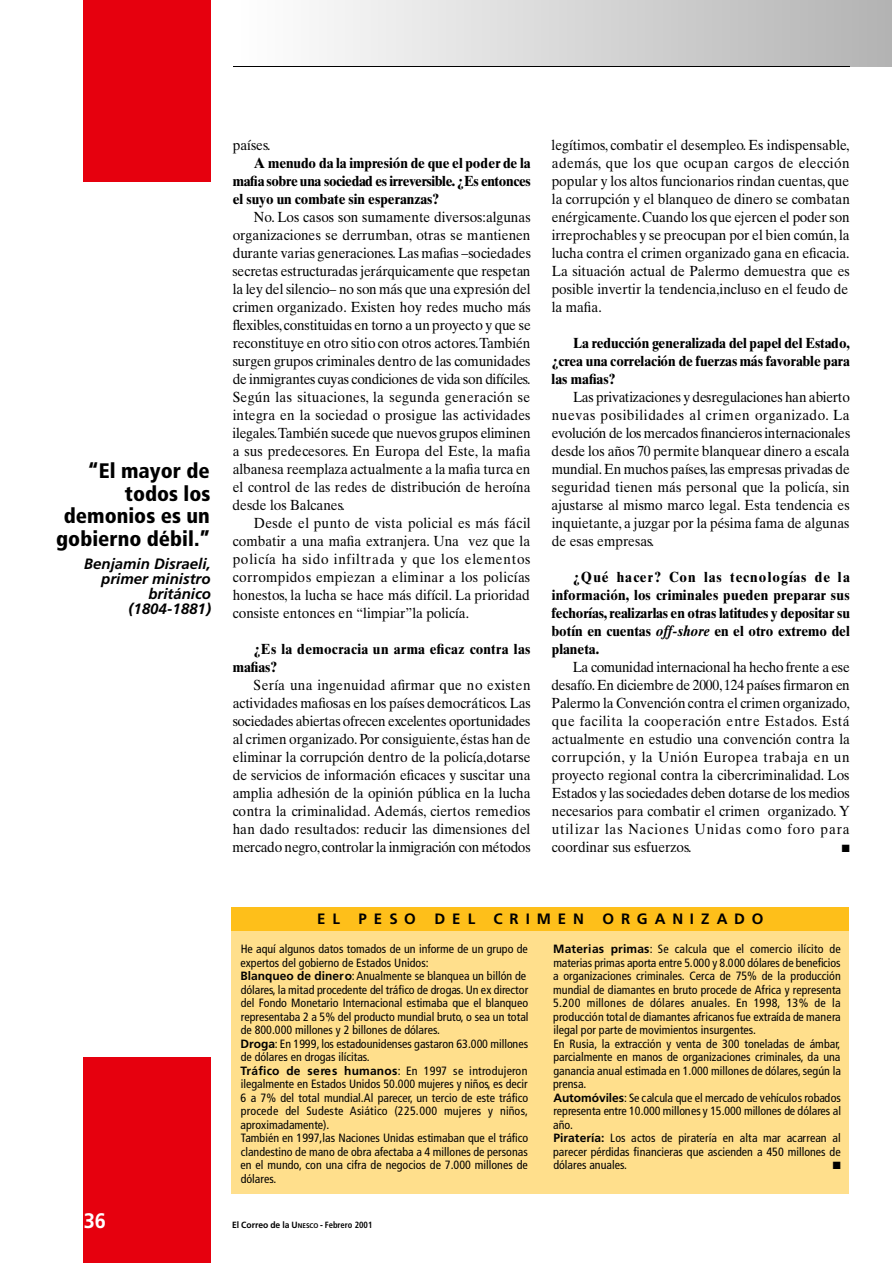
<style>
.page{position:relative;width:893px;height:1263px;background:#fff}
.page>*{position:absolute;margin:0;border:0;box-sizing:border-box;transform-origin:0 0}
.t1{font:900 condensed 21px/22.5px "Frutiger";color:#000;text-align:right}
.t2{font:700 21px "Frutiger";color:#fff;scale:.95 1}
.t3{font:italic 700 15px/15px "Frutiger";color:#000;text-align:right}
.t4{font:700 15px "Frutiger";letter-spacing:.46em;color:#000}
.t5{font:14.7px/18px "Times Ten";color:#000;text-align:justify;scale:.93 1}
.t6{font:700 14.7px/18px "Times Ten";color:#000;text-align:justify;scale:.93 1}
.t7{font:700 14.7px/18px "Times Ten";letter-spacing:.02em;color:#000;scale:.93 1}
.t8{font:condensed 12px/13.5px "Frutiger";color:#000}
.t9{font:10.5px "Zapf Dingbats";color:#000}
.t10{font:700 9px "Frutiger";color:#000;scale:.95 1}
.s1{font-style:italic}
.s2{font-weight:700;font-stretch:normal}
.s3{font-size:6.75px}
.s4{font-stretch:condensed}
</style>
<div class="page">
<div style="left:232px;top:907px;width:617px;height:287px;background:#ffdf8c"></div>
<div style="left:232px;top:907px;width:617px;height:24px;background:#febf1a"></div>
<img style="left:327px;top:0;width:564px;height:67px">
<div style="left:84px;top:1058px;width:127px;height:205px;background:#e6000e"></div>
<div style="left:84px;top:0;width:127px;height:182px;background:#e6000e"></div>
<hr style="left:232px;top:66px;width:617px;height:1px;background:#000">
<h1 class="t1" style="left:56px;top:461px;width:156px">“El mayor de todos los demonios es un gobierno débil.”</h1>
<p class="t3" style="left:84px;top:558px;width:128px">Benjamin Disraeli, primer ministro británico (1804-1881)</p>
<p class="t5" style="left:233px;top:137px;width:42px">países.</p>
<p class="t6" style="left:233px;top:155px;width:322px;text-indent:21px">A menudo da la impresión de que el poder de la m a fia sobre una sociedad es irreve r s i b l e. ¿Es entonces el suyo un combate sin esperanzas?</p>
<p class="t5" style="left:233px;top:209px;width:322px;text-indent:21px">No. Los casos son sumamente diversos:algunas organizaciones se derrumban, otras se mantienen durante varias generaciones. Las mafias –sociedades secretas estructuradas jerárquicamente que respetan la ley del silencio– no son más que una expresión del crimen organizado. Existen hoy redes mucho más fle x i b l e s, constituidas en torno a un proyecto y que se reconstituye en otro sitio con otros actores.Ta m b i é n surgen grupos criminales dentro de las comunidades de inmigrantes cuyas condiciones de vida son difíciles.<br>Según las situaciones, la segunda generación se integra en la sociedad o prosigue las actividades i l e g a l e s.También sucede que nuevos grupos eliminen a sus predecesores. En Europa del Este, la mafia albanesa reemplaza actualmente a la mafia turca en el control de las redes de distribución de heroína desde los Balcanes.</p>
<p class="t5" style="left:233px;top:515px;width:322px;text-indent:21px">Desde el punto de vista policial es más fácil combatir a una mafia extranjera. Una vez que la policía ha sido infiltrada y que los elementos corrompidos empiezan a eliminar a los policías honestos, la lucha se hace más difícil. La prioridad consiste entonces en “limpiar”la policía.</p>
<p class="t7" style="left:233px;top:641px;width:321px;text-indent:21px">¿Es la democracia un arma eficaz contra las mafias?</p>
<p class="t5" style="left:233px;top:677px;width:322px;text-indent:21px">Sería una ingenuidad afirmar que no existen actividades mafiosas en los países democráticos. L a s sociedades abiertas ofrecen excelentes oportunidades al crimen organizado. Por consiguiente, éstas han de eliminar la corrupción dentro de la policía,dotarse de servicios de información eficaces y suscitar una amplia adhesión de la opinión pública en la lucha contra la criminalidad. A d e m á s, ciertos remedios han dado resultados: reducir las dimensiones del mercado negro,controlar la inmigración con métodos</p>
<p class="t5" style="left:551px;top:137px;width:322px">legítimos, combatir el desempleo. Es indispensable, a d e m á s, que los que ocupan cargos de elección popular y los altos funcionarios rindan cuentas,que la corrupción y el blanqueo de dinero se combatan e n é r g i c a m e n t e. Cuando los que ejercen el poder son irreprochables y se preocupan por el bien común, l a lucha contra el crimen organizado gana en eficacia.<br>La situación actual de Palermo demuestra que es posible invertir la tendencia,incluso en el feudo de la mafia.</p>
<p class="t6" style="left:551px;top:335px;width:322px;text-indent:22px">La reducción generalizada del papel del Estado, ¿ c rea una correlación de fuerzas más favo r able para las mafias?</p>
<p class="t5" style="left:551px;top:389px;width:323px;text-indent:21px">Las privatizaciones y desregulaciones han abierto nuevas posibilidades al crimen organizado. L a evolución de los mercados financieros internacionales desde los años 70 permite blanquear dinero a escala m u n d i a l .En muchos países, las empresas privadas de seguridad tienen más personal que la policía, s i n ajustarse al mismo marco legal. Esta tendencia es inquietante, a juzgar por la pésima fama de algunas de esas empresas.</p>
<p class="t6" style="left:551px;top:569px;width:322px;text-indent:22px">¿Qué hacer? Con las tecnologías de la i n f o r m a c i ó n , los criminales pueden preparar sus f e c h o r í a s, realizarlas en otras latitudes y depositar su botín en cuentas <span class="s1">off-shore</span> en el otro extremo del planeta.</p>
<p class="t5" style="left:551px;top:659px;width:322px;text-indent:21px">La comunidad internacional ha hecho frente a ese d e s a f í o. En diciembre de 2000, 124 países firmaron en Palermo la Convención contra el crimen organizado, que facilita la cooperación entre Estados. E s t á actualmente en estudio una convención contra la c o r r u p c i ó n , y la Unión Europea trabaja en un proyecto regional contra la cibercriminalidad. Los Estados y las sociedades deben dotarse de los medios necesarios para combatir el crimen organizado. Y utilizar las Naciones Unidas como foro para coordinar sus esfuerzos.</p>
<p class="t9" style="left:841px;top:843px;width:9px">■</p>
<p class="t4" style="left:317px;top:913px;width:100px">EL PESO</p>
<p class="t4" style="left:434px;top:913px;width:330px">DEL CRIMEN ORGANIZADO</p>
<p class="t8" style="left:240px;top:943px;width:289px">He aquí algunos datos tomados de un informe de un grupo de expertos del gobierno de Estados Unidos:<br><span class="s2">Blanqueo de dinero</span>: Anualmente se blanquea un billón de d ó l a r e s, la mitad procedente del tráfico de drogas. Un ex director del Fondo Monetario Internacional estimaba que el blanqueo representaba 2 a 5% del producto mundial bruto, o sea un total de 800.000 millones y 2 billones de dólares.<br><span class="s2">D ro g a</span>: En 1999, los estadounidenses gastaron 63.000 millones de dólares en drogas ilícitas.<br><span class="s2">Tr á fico de seres humanos</span>: En 1997 se introdujeron ilegalmente en Estados Unidos 50.000 mujeres y niños, es decir 6 a 7% del total mundial.Al parecer, un tercio de este tráfico procede del Sudeste Asiático (225.000 mujeres y niños, aproximadamente).<br>También en 1997,las Naciones Unidas estimaban que el tráfico clandestino de mano de obra afectaba a 4 millones de personas en el mundo, con una cifra de negocios de 7.000 millones de dólares.</p>
<p class="t8" style="left:553px;top:943px;width:289px"><span class="s2">Materias primas</span>: Se calcula que el comercio ilícito de materias primas aporta entre 5.000 y 8.000 dólares de benefic i o s a organizaciones criminales. Cerca de 75% de la producción mundial de diamantes en bruto procede de Africa y representa 5.200 millones de dólares anuales. En 1998, 13% de la producción total de diamantes africanos fue extraída de manera ilegal por parte de movimientos insurgentes.<br>En Rusia, la extracción y venta de 300 toneladas de ámbar, parcialmente en manos de organizaciones criminales, da una ganancia anual estimada en 1.000 millones de dólares, según la prensa.<br><span class="s2">A u t o m ó v i l e s</span>: Se calcula que el mercado de vehículos robados representa entre 10.000 millones y 15.000 millones de dólares al año.<br><span class="s2">P i r a t e r í a :</span> Los actos de piratería en alta mar acarrean al parecer pérdidas financieras que ascienden a 450 millones de dólares anuales.</p>
<p class="t9" style="left:832px;top:1161px;width:9px">■</p>
<h1 class="t2" style="left:84px;top:1212px;width:25px">36</h1>
<p class="t10" style="left:232px;top:1221px;width:149px">El Correo de la U<span class="s3">NESCO</span> - <span class="s4">Febrero 2001</span></p>
</div>
